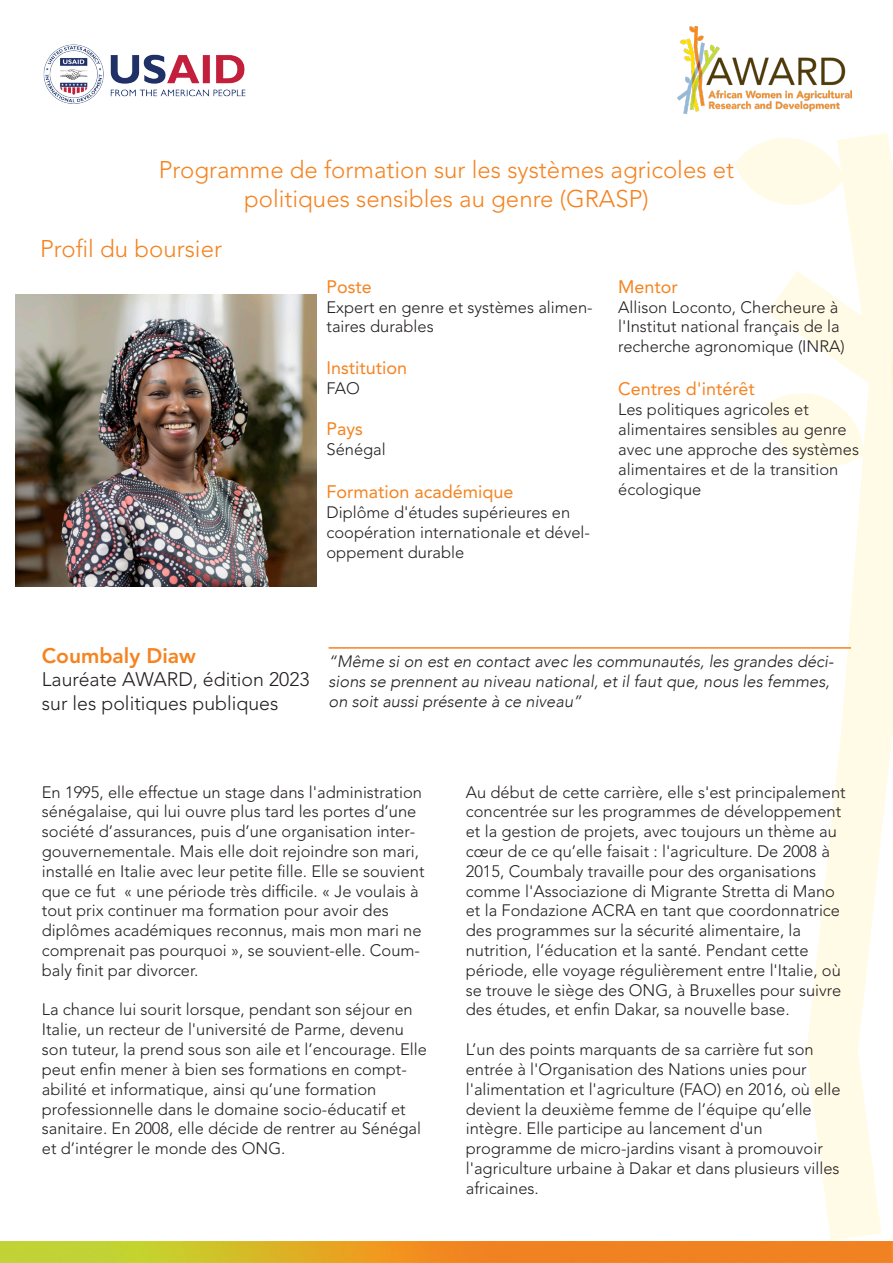
<style>
.page{position:relative;width:893px;height:1263px;background:#fff}
.page>*{position:absolute;margin:0;border:0;box-sizing:border-box;transform-origin:0 0}
.t1{font:300 24px/28.8px "Avenir LT Std";color:#f58320;text-align:center}
.t2{font:800 21px "Avenir LT Std";color:#f58320}
.t3{font:300 19.5px/23.4px "Avenir LT Std";color:#231f20}
.t4{font:18px "Avenir LT Std";color:#f58320}
.t5{font:300 16.5px/19.8px "Avenir LT Std";color:#231f20}
.t6{font:italic 300 16.5px/19.8px "Avenir";color:#231f20}
</style>
<div class="page">
<svg style="left:735px;top:133px;width:156px;height:1107px"></svg>
<svg style="left:891px;top:160px;width:2px;height:583px"></svg>
<img style="left:43px;top:44px;width:203px;height:60px">
<img style="left:677px;top:26px;width:174px;height:87px">
<img style="left:16px;top:295px;width:300px;height:291px">
<hr style="left:329px;top:647px;width:522px;height:2px;background:#f58320">
<img style="left:0;top:1242px;width:893px;height:21px">
<h1 class="t1" style="left:159px;top:156px;width:577px">Programme de formation sur les systèmes agricoles et politiques sensibles au genre (GRASP)</h1>
<h1 class="t1" style="left:40px;top:235px;width:183px">Profil du boursier</h1>
<p class="t4" style="left:326px;top:276px;width:47px">Poste</p>
<p class="t5" style="left:326px;top:297px;width:268px">Expert en genre et systèmes alimen&shy;taires durables</p>
<p class="t4" style="left:326px;top:357px;width:82px">Institution</p>
<p class="t5" style="left:326px;top:378px;width:35px">FAO</p>
<p class="t4" style="left:326px;top:418px;width:38px">Pays</p>
<p class="t5" style="left:326px;top:439px;width:61px">Sénégal</p>
<p class="t4" style="left:326px;top:481px;width:189px">Formation académique</p>
<p class="t5" style="left:326px;top:502px;width:265px">Diplôme d'études supérieures en coopération internationale et dével&shy;oppement durable</p>
<p class="t4" style="left:618px;top:276px;width:61px">Mentor</p>
<p class="t5" style="left:618px;top:297px;width:228px">Allison Loconto, Chercheure à l'Institut national français de la recherche agronomique (INRA)</p>
<p class="t4" style="left:618px;top:379px;width:138px">Centres d'intérêt</p>
<p class="t5" style="left:618px;top:400px;width:242px">Les politiques agricoles et alimentaires sensibles au genre avec une approche des systèmes alimentaires et de la transition écologique</p>
<p class="t2" style="left:42px;top:643px;width:155px">Coumbaly Diaw</p>
<p class="t3" style="left:42px;top:668px;width:269px">Lauréate AWARD, édition 2023 sur les politiques publiques</p>
<p class="t6" style="left:329px;top:651px;width:507px">“Même si on est en contact avec les communautés, les grandes déci&shy;sions se prennent au niveau national, et il faut que, nous les femmes, on soit aussi présente à ce niveau”</p>
<p class="t5" style="left:42px;top:782px;width:384px">En 1995, elle effectue un stage dans l'administration sénégalaise, qui lui ouvre plus tard les portes d’une société d’assurances, puis d’une organisation inter&shy;gouvernementale. Mais elle doit rejoindre son mari, installé en Italie avec leur petite fille. Elle se souvient que ce fut « une période très difficile. « Je voulais à tout prix continuer ma formation pour avoir des diplômes académiques reconnus, mais mon mari ne comprenait pas pourquoi », se souvient-elle. Coum&shy;baly finit par divorcer.</p>
<p class="t5" style="left:42px;top:1000px;width:386px">La chance lui sourit lorsque, pendant son séjour en Italie, un recteur de l'université de Parme, devenu son tuteur, la prend sous son aile et l’encourage. Elle peut enfin mener à bien ses formations en compt&shy;abilité et informatique, ainsi qu’une formation professionnelle dans le domaine socio-éducatif et sanitaire. En 2008, elle décide de rentrer au Sénégal et d’intégrer le monde des ONG.</p>
<p class="t5" style="left:466px;top:782px;width:381px">Au début de cette carrière, elle s'est principalement concentrée sur les programmes de développement et la gestion de projets, avec toujours un thème au cœur de ce qu’elle faisait : l'agriculture. De 2008 à 2015, Coumbaly travaille pour des organisations comme l'Associazione di Migrante Stretta di Mano et la Fondazione ACRA en tant que coordonnatrice des programmes sur la sécurité alimentaire, la nutrition, l’éducation et la santé. Pendant cette période, elle voyage régulièrement entre l'Italie, où se trouve le siège des ONG, à Bruxelles pour suivre des études, et enfin Dakar, sa nouvelle base.</p>
<p class="t5" style="left:466px;top:1039px;width:376px">L’un des points marquants de sa carrière fut son entrée à l'Organisation des Nations unies pour l'alimentation et l'agriculture (FAO) en 2016, où elle devient la deuxième femme de l’équipe qu’elle intègre. Elle participe au lancement d'un programme de micro-jardins visant à promouvoir l'agriculture urbaine à Dakar et dans plusieurs villes africaines.</p>
</div>
